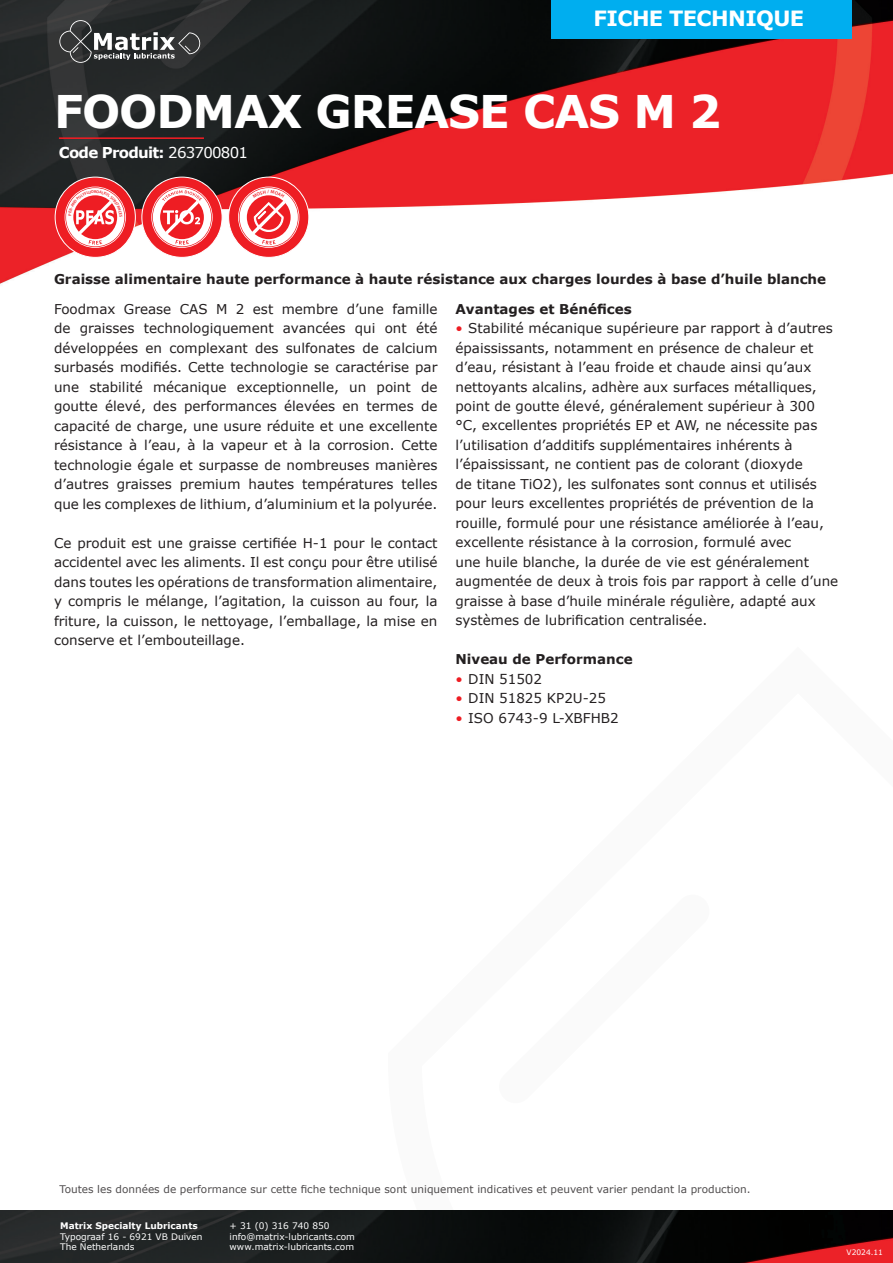
<style>
.page{position:relative;width:893px;height:1263px;background:#fff}
.page>*{position:absolute;margin:0;border:0;box-sizing:border-box;transform-origin:0 0}
.t1{font:700 45px "Verdana";letter-spacing:-.025em;color:#fff}
.t2{font:700 21px "Verdana";letter-spacing:-.03em;color:#fff}
.t3{font:700 15px "Verdana";letter-spacing:-.05em;color:#fff}
.t4{font:13.5px/19.5px "Verdana";color:#231f20;text-align:justify}
.t5{font:700 13.5px "Verdana";color:#231f20}
.t6{font:10.5px "Verdana";color:#231f20}
.t7{font:9px/10.5px "Verdana";color:#fff}
.t8{font:700 9px "Verdana";color:#fff}
.t9{font:7.5px "Verdana";color:#fff}
.s1{font-weight:400}
.s2{color:#ee1d23}
</style>
<div class="page">
<img style="left:0;top:0;width:893px;height:284px">
<div style="left:551px;top:0;width:301px;height:38px;background:#00aeef"></div>
<svg style="left:59px;top:20px;width:141px;height:43px;background:#4f5152"></svg>
<img style="left:0;top:1211px;width:893px;height:52px">
<hr style="left:59px;top:137px;width:145px;height:2px;background:#ee1d23">
<svg style="left:55px;top:177px;width:254px;height:81px"></svg>
<h2 class="t2" style="left:594px;top:5px;width:212px">FICHE TECHNIQUE</h2>
<h1 class="t1" style="left:54px;top:83px;width:669px">FOODMAX GREASE CAS M 2</h1>
<p class="t3" style="left:59px;top:143px;width:191px">Code Produit: <span class="s1">263700801</span></p>
<p class="t5" style="left:54px;top:270px;width:774px">Graisse alimentaire haute performance à haute résistance aux charges lourdes à base d’huile blanche</p>
<p class="t4" style="left:54px;top:299px;width:385px">Foodmax Grease CAS M 2 est membre d’une famille de graisses technologiquement avancées qui ont été développées en complexant des sulfonates de calcium surbasés modifiés. Cette technologie se caractérise par une stabilité mécanique exceptionnelle, un point de goutte élevé, des performances élevées en termes de capacité de charge, une usure réduite et une excellente résistance à l’eau, à la vapeur et à la corrosion. Cette technologie égale et surpasse de nombreuses manières d’autres graisses premium hautes températures telles que les complexes de lithium, d’aluminium et la polyurée.</p>
<p class="t4" style="left:54px;top:533px;width:385px">Ce produit est une graisse certifiée H-1 pour le contact accidentel avec les aliments. Il est conçu pour être utilisé dans toutes les opérations de transformation alimentaire, y compris le mélange, l’agitation, la cuisson au four, la friture, la cuisson, le nettoyage, l’emballage, la mise en conserve et l’embouteillage.</p>
<p class="t5" style="left:455px;top:300px;width:178px">Avantages et Bénéfices</p>
<p class="t4" style="left:455px;top:319px;width:384px;text-align:left"><span class="s2">•</span> Stabilité mécanique supérieure par rapport à d’autres épaississants, notamment en présence de chaleur et d’eau, résistant à l’eau froide et chaude ainsi qu’aux nettoyants alcalins, adhère aux surfaces métalliques, point de goutte élevé, généralement supérieur à 300 °C, excellentes propriétés EP et AW, ne nécessite pas l’utilisation d’additifs supplémentaires inhérents à l’épaississant, ne contient pas de colorant (dioxyde<br>de titane TiO2), les sulfonates sont connus et utilisés pour leurs excellentes propriétés de prévention de la rouille, formulé pour une résistance améliorée à l’eau, excellente résistance à la corrosion, formulé avec<br>une huile blanche, la durée de vie est généralement augmentée de deux à trois fois par rapport à celle d’une graisse à base d’huile minérale régulière, adapté aux systèmes de lubrification centralisée.</p>
<p class="t5" style="left:455px;top:651px;width:179px">Niveau de Performance</p>
<p class="t4" style="left:455px;top:669px;width:88px"><span class="s2">•</span> DIN 51502</p>
<p class="t4" style="left:455px;top:689px;width:152px"><span class="s2">•</span> DIN 51825 KP2U-25</p>
<p class="t4" style="left:455px;top:708px;width:165px"><span class="s2">•</span> ISO 6743-9 L-XBFHB2</p>
<p class="t6" style="left:59px;top:1183px;width:693px">Toutes les données de performance sur cette fiche technique sont uniquement indicatives et peuvent varier pendant la production.</p>
<p class="t8" style="left:60px;top:1220px;width:139px">Matrix Specialty Lubricants</p>
<p class="t7" style="left:60px;top:1231px;width:144px">Typograaf 16 - 6921 VB Duiven<br>The Netherlands</p>
<p class="t7" style="left:230px;top:1221px;width:127px">+ 31 (0) 316 740 850 info@matrix-lubricants.com www.matrix-lubricants.com</p>
<p class="t9" style="left:847px;top:1247px;width:38px">V2024.11</p>
</div>
